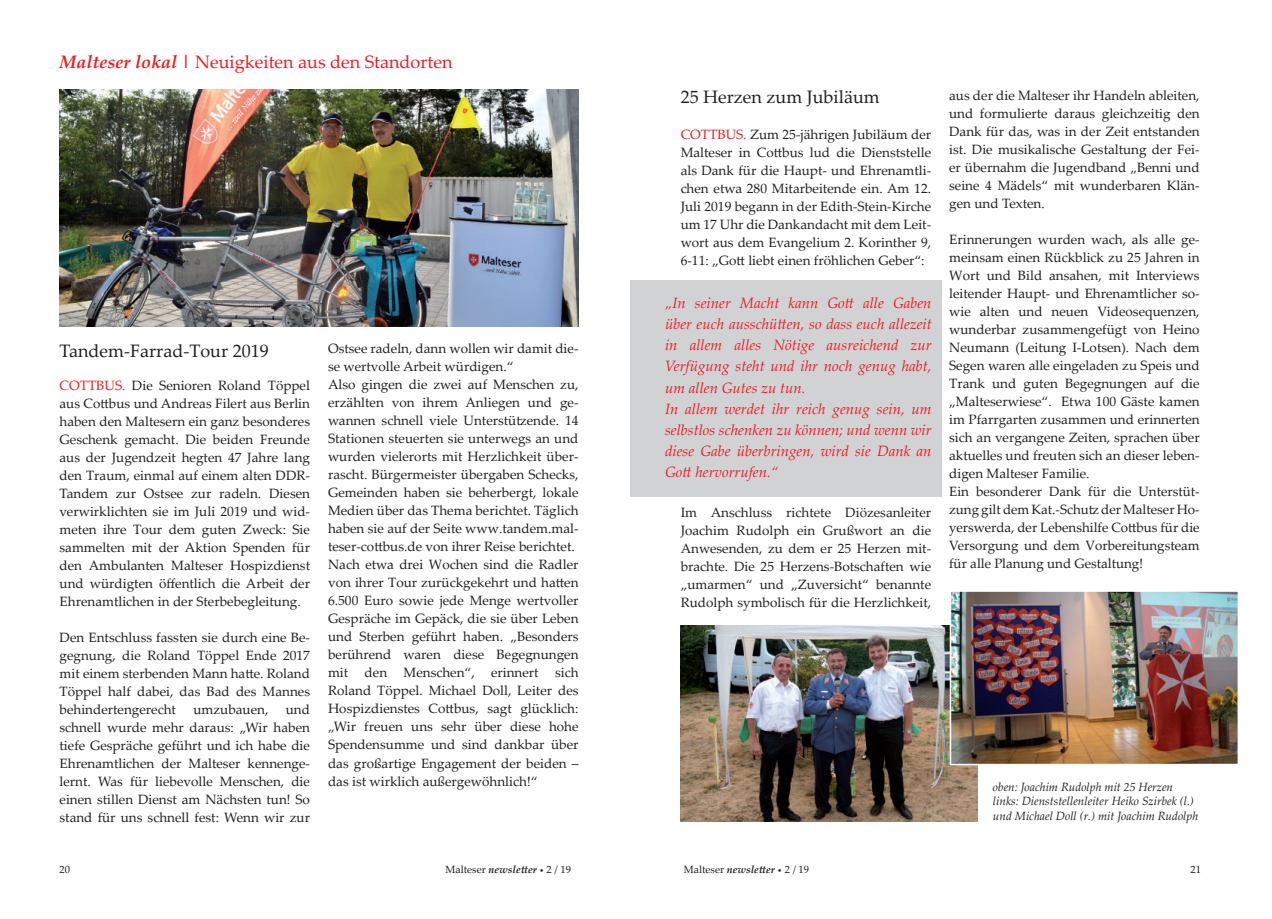
<style>
.page{position:relative;width:1272px;height:919px;background:#fff}
.page>*{position:absolute;margin:0;border:0;box-sizing:border-box;transform-origin:0 0}
.t1{font:18px "Palatino Linotype";color:#ee1d23}
.t2{font:18px "Palatino Linotype";color:#231f20}
.t3{font:italic 15px/21px "Palatino Linotype";color:#ee1d23}
.t4{font:13.5px/18px "Palatino Linotype";color:#231f20;text-align:justify}
.t5{font:italic 12px/14.4px "Palatino Linotype";color:#231f20}
.t6{font:10.5px "Palatino Linotype";color:#231f20}
.s1{font-weight:700;font-style:italic}
.s2{color:#ee1d23}
.s3{font-size:7.5px}
</style>
<div class="page">
<div style="left:629px;top:280px;width:312px;height:216px;background:#d1d2d4"></div>
<img style="left:60px;top:89px;width:518px;height:237px">
<img style="left:680px;top:625px;width:297px;height:196px">
<img style="left:952px;top:593px;width:283px;height:169px">
<div style="left:949px;top:590px;width:289px;height:175px;border:2px solid #fff"></div>
<h1 class="t1" style="left:60px;top:50px;width:394px"><span class="s1">Malteser lokal |</span> Neuigkeiten aus den Standorten</h1>
<h1 class="t2" style="left:60px;top:338px;width:211px">Tandem-Farrad-Tour 2019</h1>
<p class="t4" style="left:60px;top:375px;width:252px"><span class="s2">COTTBUS.</span> Die Senioren Roland Töppel aus Cottbus und Andreas Filert aus Berlin haben den Maltesern ein ganz besonderes Geschenk gemacht. Die beiden Freunde aus der Jugendzeit hegten 47 Jahre lang den Traum, einmal auf einem alten DDR-Tandem zur Ostsee zur radeln. Diesen verwirklichten sie im Juli 2019 und wid&shy;meten ihre Tour dem guten Zweck: Sie sammelten mit der Aktion Spenden für den Ambulanten Malteser Hospizdienst und würdigten öffentlich die Arbeit der Ehrenamtlichen in der Sterbebegleitung.</p>
<p class="t4" style="left:60px;top:627px;width:252px">Den Entschluss fassten sie durch eine Be&shy;gegnung, die Roland Töppel Ende 2017 mit einem sterbenden Mann hatte. Roland Töppel half dabei, das Bad des Mannes behindertengerecht</p>
<p class="t4" style="left:60px;top:699px;width:252px;text-indent:226px">und schnell wurde mehr daraus: „Wir haben tiefe Gespräche geführt und ich habe die Ehrenamtlichen der Malteser kennenge&shy;lernt. Was für liebevolle Menschen, die einen stillen Dienst am Nächsten tun! So stand für uns schnell fest: Wenn wir zur</p>
<p class="t4" style="left:193px;top:699px;width:77px">umzubauen,</p>
<p class="t4" style="left:328px;top:339px;width:252px;text-align:left">Ostsee radeln, dann wollen wir damit die&shy;se wertvolle Arbeit würdigen.“<br>Also gingen die zwei auf Menschen zu, erzählten von ihrem Anliegen und ge&shy;wannen schnell viele Unterstützende. 14<br>Stationen steuerten sie unterwegs an und wurden vielerorts mit Herzlichkeit über&shy;rascht. Bürgermeister übergaben Schecks, Gemeinden haben sie beherbergt, lokale Medien über das Thema berichtet. Täglich haben sie auf der Seite www.tandem.mal&shy;teser-cottbus.de von ihrer Reise berichtet.<br>Nach etwa drei Wochen sind die Radler von ihrer Tour zurückgekehrt und hatten 6.500 Euro sowie jede Menge wertvoller Gespräche im Gepäck, die sie über Leben und Sterben geführt haben. „Besonders berührend waren diese Begegnungen mit den Menschen“, erinnert sich Roland Töppel. Michael Doll, Leiter des Hospizdienstes Cottbus, sagt glücklich: „Wir freuen uns sehr über diese hohe Spendensumme und sind dankbar über das großartige Engagement der beiden – das ist wirklich außergewöhnlich!“</p>
<h1 class="t2" style="left:680px;top:84px;width:201px">25 Herzen zum Jubiläum</h1>
<p class="t4" style="left:680px;top:125px;width:252px"><span class="s2">COTTBUS.</span> Zum 25-jährigen Jubiläum der Malteser in Cottbus lud die Dienststelle als Dank für die Haupt- und Ehrenamtli&shy;chen etwa 280 Mitarbeitende ein. Am 12.<br>Juli 2019 begann in der Edith-Stein-Kirche um 17 Uhr die Dankandacht mit dem Leit&shy;wort aus dem Evangelium 2. Korinther 9, 6-11: „Gott liebt einen fröhlichen Geber“:</p>
<p class="t3" style="left:665px;top:292px;width:268px">„In seiner Macht kann Gott alle Gaben über euch ausschütten, so dass euch allezeit in allem alles Nötige ausreichend zur Verfügung steht und ihr noch genug habt, um allen Gutes zu tun.<br>In allem werdet ihr reich genug sein, um selbstlos schenken zu können; und wenn wir diese Gabe überbringen, wird sie Dank an Gott hervorrufen.“</p>
<p class="t4" style="left:680px;top:503px;width:252px">Im Anschluss richtete Diözesanleiter Joachim Rudolph ein Grußwort an die Anwesenden, zu dem er 25 Herzen mit&shy;brachte. Die 25 Herzens-Botschaften wie „umarmen“ und „Zuversicht“ benannte Rudolph symbolisch für die Herzlichkeit,</p>
<p class="t4" style="left:949px;top:85px;width:252px">aus der die Malteser ihr Handeln ableiten, und formulierte daraus gleichzeitig den Dank für das, was in der Zeit entstanden ist. Die musikalische Gestaltung der Fei&shy;er übernahm die Jugendband „Benni und seine 4 Mädels“ mit wunderbaren Klän&shy;gen und Texten.</p>
<p class="t4" style="left:949px;top:229px;width:252px;text-align:left">Erinnerungen wurden wach, als alle ge&shy;meinsam einen Rückblick zu 25 Jahren in Wort und Bild ansahen, mit Interviews leitender Haupt- und Ehrenamtlicher so&shy;wie alten und neuen Videosequenzen, wunderbar zusammengefügt von Heino Neumann (Leitung I-Lotsen). Nach dem Segen waren alle eingeladen zu Speis und Trank und guten Begegnungen auf die „Malteserwiese“. Etwa 100 Gäste kamen im Pfarrgarten zusammen und erinnerten sich an vergangene Zeiten, sprachen über aktuelles und freuten sich an dieser leben&shy;digen Malteser Familie.<br>Ein besonderer Dank für die Unterstüt&shy;zung gilt dem Kat.-Schutz der Malteser Ho&shy;yerswerda, der Lebenshilfe Cottbus für die Versorgung und dem Vorbereitungsteam für alle Planung und Gestaltung!</p>
<p class="t5" style="left:992px;top:779px;width:207px">oben: Joachim Rudolph mit 25 Herzen links: Dienststellenleiter Heiko Szirbek (l.) und Michael Doll (r.) mit Joachim Rudolph</p>
<p class="t6" style="left:60px;top:861px;width:12px">20</p>
<p class="t6" style="left:445px;top:861px;width:127px">Malteser <span class="s1">newsletter</span> <span class="s3">•</span> 2 / 19</p>
<p class="t6" style="left:684px;top:861px;width:127px">Malteser <span class="s1">newsletter</span> <span class="s3">•</span> 2 / 19</p>
<p class="t6" style="left:1190px;top:861px;width:12px">21</p>
</div>
